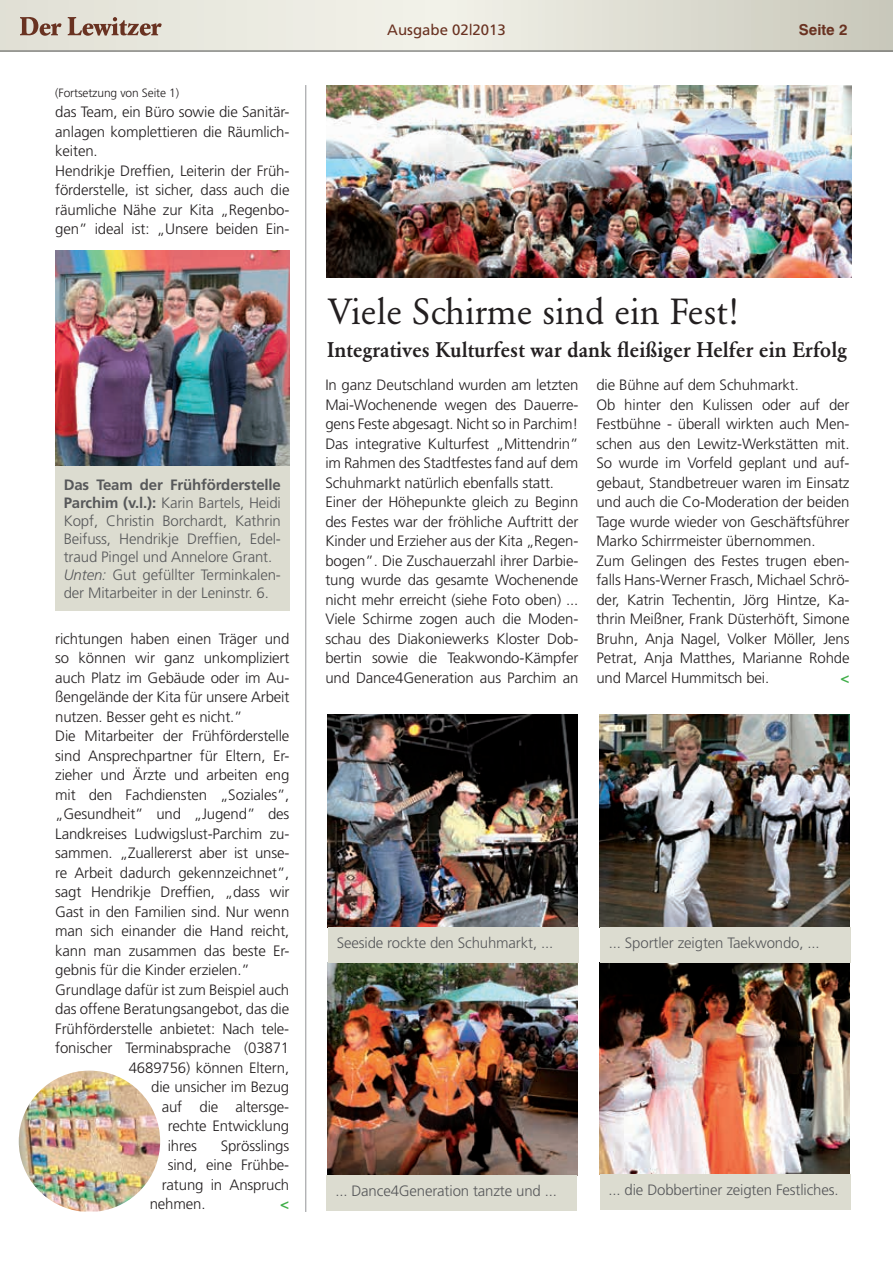
<style>
.page{position:relative;width:893px;height:1263px;background:#fff}
.page>*{position:absolute;margin:0;border:0;box-sizing:border-box;transform-origin:0 0}
.t1{font:36px "Garamond BE";color:#231f20}
.t2{font:500 21px "Garamond BE";color:#231f20}
.t3{font:300 15px/19.5px "Frutiger";letter-spacing:-.01em;color:#231f20}
.t4{font:300 15px/18px "Frutiger";letter-spacing:-.01em;color:#57585a}
.t5{font:15px "Frutiger";color:#693221}
.t6{font:700 15px "Swiss 721 BT";color:#693221}
.t7{font:700 15px "Frutiger";color:#40ae49}
.t8{font:300 12px "Frutiger";letter-spacing:-.01em;color:#231f20}
.s1{font-weight:700}
.s2{font-style:italic}
</style>
<div class="page">
<svg style="left:0;top:0;width:893px;height:51px;background:#e1e0d6"></svg>
<hr style="left:0;top:51px;width:893px;height:1px;background:#57585a">
<svg style="left:20px;top:17px;width:142px;height:19px;background:#b7a296"></svg>
<img style="left:19px;top:1070px;width:141px;height:141px">
<hr style="left:305px;top:85px;width:1px;height:1127px;background:#939598">
<img style="left:55px;top:250px;width:234px;height:216px">
<div style="left:55px;top:466px;width:234px;height:145px;background:#dcdcd0"></div>
<img style="left:600px;top:963px;width:249px;height:212px">
<img style="left:600px;top:715px;width:249px;height:212px">
<img style="left:328px;top:715px;width:249px;height:212px">
<img style="left:327px;top:963px;width:250px;height:212px">
<div style="left:328px;top:927px;width:250px;height:36px;background:#dcdcd0"></div>
<div style="left:327px;top:1175px;width:250px;height:36px;background:#dcdcd0"></div>
<div style="left:600px;top:927px;width:251px;height:36px;background:#dcdcd0"></div>
<div style="left:600px;top:1175px;width:250px;height:35px;background:#dcdcd0"></div>
<img style="left:327px;top:85px;width:524px;height:193px">
<p class="t8" style="left:55px;top:86px;width:125px">(Fortsetzung von Seite 1)</p>
<p class="t3" style="left:55px;top:102px;width:236px">das Team, ein Büro sowie die Sanitär&shy;anlagen komplettieren die Räumlich&shy;keiten.<br>Hendrikje Dreffien, Leiterin der Früh&shy;förderstelle, ist sicher, dass auch die räumliche Nähe zur Kita „Regenbo&shy;gen” ideal ist: „Unsere beiden Ein-</p>
<p class="t4" style="left:64px;top:476px;width:219px"><span class="s1">Das Team der Frühförderstelle Parchim (v.l.):</span> Karin Bartels, Heidi Kopf, Christin Borchardt, Kathrin Beifuss, Hendrikje Dreffien, Edel&shy;traud Pingel und Annelore Grant.<br><span class="s2">Unten:</span> Gut gefüllter Terminkalen&shy;der Mitarbeiter in der Leninstr. 6.</p>
<p class="t3" style="left:55px;top:629px;width:236px">richtungen haben einen Träger und</p>
<p class="t3" style="left:55px;top:648px;width:236px">so können wir ganz unkompliziert</p>
<p class="t3" style="left:55px;top:668px;width:236px">auch Platz im Gebäude oder im Au-</p>
<p class="t3" style="left:55px;top:687px;width:236px">ßengelände der Kita für unsere Arbeit</p>
<p class="t3" style="left:55px;top:707px;width:189px">nutzen. Besser geht es nicht.”</p>
<p class="t3" style="left:55px;top:726px;width:236px">Die Mitarbeiter der Frühförderstelle</p>
<p class="t3" style="left:55px;top:746px;width:236px">sind Ansprechpartner für Eltern, Er-</p>
<p class="t3" style="left:55px;top:765px;width:236px">zieher und Ärzte und arbeiten eng</p>
<p class="t3" style="left:55px;top:785px;width:236px">mit den Fachdiensten „Soziales”,</p>
<p class="t3" style="left:55px;top:804px;width:236px">„Gesundheit” und „Jugend” des</p>
<p class="t3" style="left:55px;top:824px;width:236px">Landkreises Ludwigslust-Parchim zu-</p>
<p class="t3" style="left:55px;top:843px;width:236px">sammen. „Zuallererst aber ist unse-</p>
<p class="t3" style="left:55px;top:863px;width:236px">re Arbeit dadurch gekennzeichnet”,</p>
<p class="t3" style="left:55px;top:882px;width:236px">sagt Hendrikje Dreffien, „dass wir</p>
<p class="t3" style="left:55px;top:902px;width:236px">Gast in den Familien sind. Nur wenn</p>
<p class="t3" style="left:55px;top:921px;width:236px">man sich einander die Hand reicht,</p>
<p class="t3" style="left:55px;top:941px;width:236px">kann man zusammen das beste Er-</p>
<p class="t3" style="left:55px;top:960px;width:196px">gebnis für die Kinder erzielen.”</p>
<p class="t3" style="left:55px;top:980px;width:235px">Grundlage dafür ist zum Beispiel auch</p>
<p class="t3" style="left:55px;top:999px;width:236px">das offene Beratungsangebot, das die</p>
<p class="t3" style="left:55px;top:1019px;width:236px">Frühförderstelle anbietet: Nach tele-</p>
<p class="t3" style="left:55px;top:1038px;width:236px">fonischer Terminabsprache (03871</p>
<p class="t3" style="left:129px;top:1058px;width:162px">4689756) können Eltern,</p>
<p class="t3" style="left:151px;top:1077px;width:140px">die unsicher im Bezug</p>
<p class="t3" style="left:162px;top:1097px;width:129px">auf die altersge-</p>
<p class="t3" style="left:168px;top:1116px;width:123px">rechte Entwicklung</p>
<p class="t3" style="left:168px;top:1136px;width:31px">ihres</p>
<p class="t3" style="left:221px;top:1136px;width:70px">Sprösslings</p>
<p class="t3" style="left:168px;top:1155px;width:123px">sind, eine Frühbe-</p>
<p class="t3" style="left:162px;top:1175px;width:129px">ratung in Anspruch</p>
<p class="t3" style="left:150px;top:1194px;width:57px">nehmen.</p>
<p class="t7" style="left:280px;top:1195px;width:10px">&lt;</p>
<p class="t5" style="left:387px;top:21px;width:120px">Ausgabe 02|2013</p>
<p class="t6" style="left:799px;top:21px;width:50px">Seite 2</p>
<h1 class="t1" style="left:328px;top:291px;width:412px">Viele Schirme sind ein Fest!</h1>
<h2 class="t2" style="left:327px;top:338px;width:522px">Integratives Kulturfest war dank fleißiger Helfer ein Erfolg</h2>
<p class="t3" style="left:325px;top:375px;width:255px">In ganz Deutschland wurden am letzten Mai-Wochenende wegen des Dauerre&shy;gens Feste abgesagt. Nicht so in Parchim!<br>Das integrative Kulturfest „Mittendrin” im Rahmen des Stadtfestes fand auf dem Schuhmarkt natürlich ebenfalls statt.<br>Einer der Höhepunkte gleich zu Beginn des Festes war der fröhliche Auftritt der Kinder und Erzieher aus der Kita „Regen&shy;bogen”. Die Zuschauerzahl ihrer Darbie&shy;tung wurde das gesamte Wochenende nicht mehr erreicht (siehe Foto oben) ...<br>Viele Schirme zogen auch die Moden&shy;schau des Diakoniewerks Kloster Dob&shy;bertin sowie die Teakwondo-Kämpfer und Dance4Generation aus Parchim an</p>
<p class="t3" style="left:596px;top:375px;width:255px">die Bühne auf dem Schuhmarkt.<br>Ob hinter den Kulissen oder auf der Festbühne - überall wirkten auch Men&shy;schen aus den Lewitz-Werkstätten mit.<br>So wurde im Vorfeld geplant und auf&shy;gebaut, Standbetreuer waren im Einsatz und auch die Co-Moderation der beiden Tage wurde wieder von Geschäftsführer Marko Schirrmeister übernommen.<br>Zum Gelingen des Festes trugen eben&shy;falls Hans-Werner Frasch, Michael Schrö&shy;der, Katrin Techentin, Jörg Hintze, Ka&shy;thrin Meißner, Frank Düsterhöft, Simone Bruhn, Anja Nagel, Volker Möller, Jens Petrat, Anja Matthes, Marianne Rohde und Marcel Hummitsch bei.</p>
<p class="t7" style="left:840px;top:668px;width:10px">&lt;</p>
<p class="t4" style="left:337px;top:933px;width:218px">Seeside rockte den Schuhmarkt, ...</p>
<p class="t4" style="left:609px;top:933px;width:212px">... Sportler zeigten Taekwondo, ...</p>
<p class="t4" style="left:335px;top:1182px;width:223px">... Dance4Generation tanzte und ...</p>
<p class="t4" style="left:608px;top:1181px;width:232px">... die Dobbertiner zeigten Festliches.</p>
</div>
